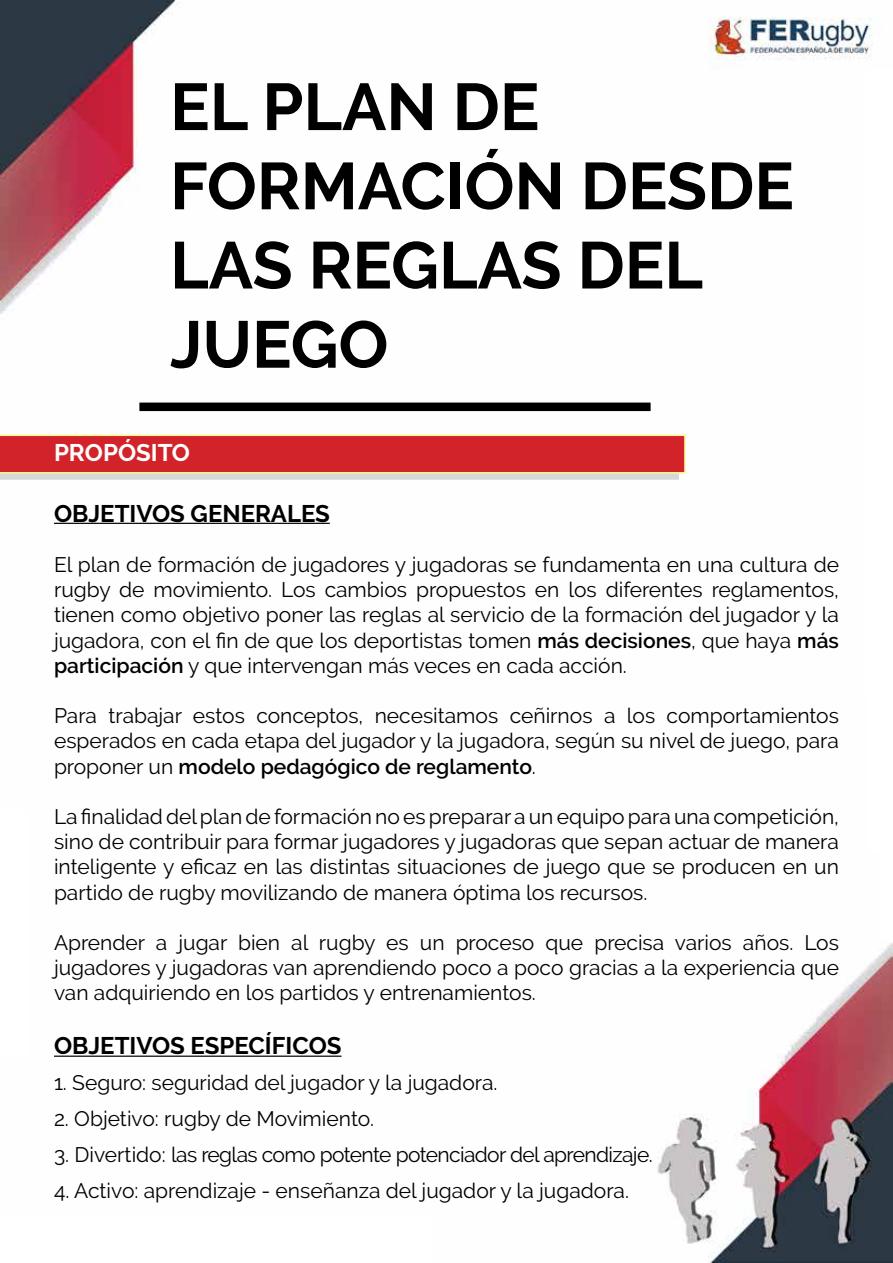
<style>
.page{position:relative;width:893px;height:1263px;background:#fff}
.page>*{position:absolute;margin:0;border:0;box-sizing:border-box;transform-origin:0 0}
.t1{font:700 66px/79.2px "Raleway";color:#000}
.t2{font:700 24px "Raleway";color:#000}
.t3{font:700 24px "Raleway";color:#fff}
.t4{font:21px/25.2px "Raleway";color:#000;text-align:justify}
.t5{font:21px "Raleway";letter-spacing:-.03em;color:#000}
.s1{font-weight:600}
</style>
<div class="page">
<img style="left:0;top:0;width:893px;height:1263px">
<div style="left:0;top:1215px;width:430px;height:48px;background:#fff"></div>
<div style="left:879px;top:317px;width:14px;height:623px;background:#fff"></div>
<div style="left:866px;top:70px;width:27px;height:623px;background:#fff"></div>
<hr style="left:892px;top:1227px;width:1px;height:36px;background:#fff">
<svg style="left:0;top:809px;width:29px;height:248px"></svg>
<hr style="left:54px;top:523px;width:276px;height:1px;background:#000">
<hr style="left:54px;top:1055px;width:288px;height:2px;background:#000">
<div style="left:140px;top:403px;width:510px;height:7px;background:#000"></div>
<div style="left:139px;top:403px;width:512px;height:8px;border:2px solid #000"></div>
<svg style="left:0;top:434px;width:686px;height:46px;background:#d64d4c"></svg>
<div style="left:868px;top:298px;width:24px;height:554px;background:#fff"></div>
<h1 class="t1" style="left:170px;top:68px;width:135px">EL PLAN</h1>
<h1 class="t1" style="left:170px;top:68px;width:618px;text-indent:282px">DE<br>FORMACIÓN DESDE<br>LAS</h1>
<h1 class="t1" style="left:309px;top:226px;width:171px">REGLAS</h1>
<h1 class="t1" style="left:577px;top:226px;width:85px">DEL</h1>
<h1 class="t1" style="left:170px;top:305px;width:220px">JUEGO</h1>
<p class="t3" style="left:54px;top:438px;width:137px">PROPÓSITO</p>
<p class="t2" style="left:54px;top:499px;width:277px">OBJETIVOS GENERALES</p>
<p class="t4" style="left:54px;top:552px;width:786px">El plan de formación de jugadores y jugadoras se fundamenta en una cultura de rugby de movimiento. Los cambios propuestos en los diferentes reglamentos, tienen como objetivo poner las reglas al servicio de la formación del jugador y la jugadora, con el fin de que los deportistas tomen <span class="s1">más decisiones</span>, que haya <span class="s1">más participación</span> y que intervengan más veces en cada acción.</p>
<p class="t4" style="left:54px;top:703px;width:786px">Para trabajar estos conceptos, necesitamos ceñirnos a los comportamientos esperados en cada etapa del jugador y la jugadora, según su nivel de juego, para proponer un <span class="s1">modelo pedagógico de reglamento</span>.</p>
<p class="t4" style="left:54px;top:804px;width:786px">La finalidad del plan de formación no es preparar a un equipo para una competición, sino de contribuir para formar jugadores y jugadoras que sepan actuar de manera inteligente y eficaz en las distintas situaciones de juego que se producen en un partido de rugby movilizando de manera óptima los recursos.</p>
<p class="t4" style="left:54px;top:930px;width:786px">Aprender a jugar bien al rugby es un proceso que precisa varios años. Los jugadores y jugadoras van aprendiendo poco a poco gracias a la experiencia que van adquiriendo en los partidos y entrenamientos.</p>
<p class="t2" style="left:54px;top:1032px;width:289px">OBJETIVOS ESPECÍFICOS</p>
<p class="t4" style="left:54px;top:1070px;width:445px">1. Seguro: seguridad del jugador y la jugadora.</p>
<p class="t4" style="left:54px;top:1106px;width:322px">2. Objetivo: rugby de Movimiento.</p>
<p class="t5" style="left:54px;top:1143px;width:600px">3. Divertido: las reglas como potente potenciador del aprendizaje.</p>
<p class="t4" style="left:54px;top:1178px;width:576px">4. Activo: aprendizaje - enseñanza del jugador y la jugadora.</p>
</div>
